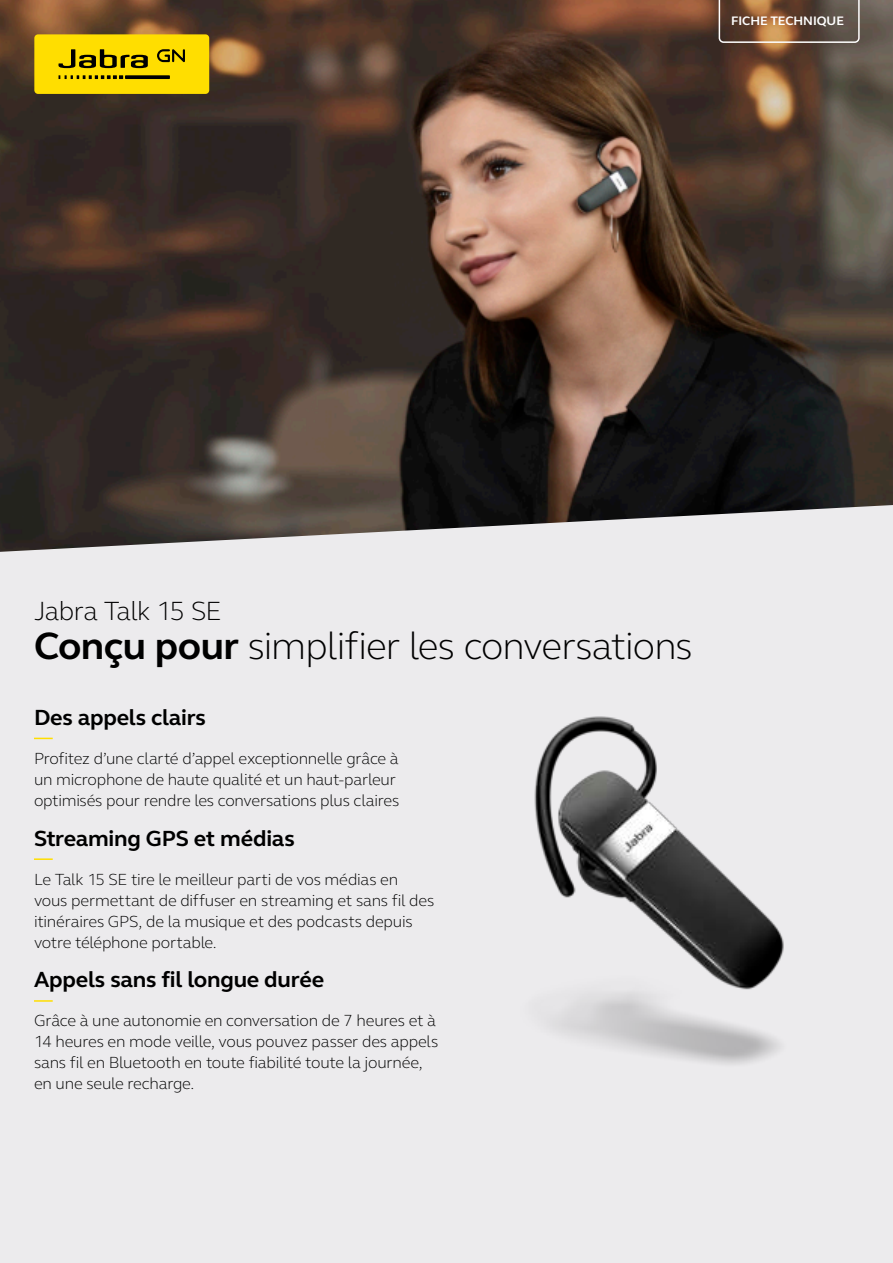
<style>
.page{position:relative;width:893px;height:1263px;background:#ecebed}
.page>*{position:absolute;margin:0;border:0;box-sizing:border-box;transform-origin:0 0}
.t1{font:300 39px "GN Elliot";letter-spacing:-.025em;color:#000}
.t2{font:300 27px "GN Elliot";letter-spacing:-.02em;color:#000}
.t3{font:700 22.5px "GN Elliot";letter-spacing:-.01em;color:#000}
.t4{font:300 16.5px/21px "GN Elliot";letter-spacing:-.015em;color:#000}
.t5{font:700 12.6px "GN Elliot";color:#fff}
.s1{font-weight:700}
</style>
<div class="page">
<img style="left:0;top:0;width:892px;height:552px">
<svg style="left:34px;top:738px;width:19px;height:1px"></svg>
<svg style="left:34px;top:858px;width:19px;height:2px"></svg>
<svg style="left:34px;top:1000px;width:19px;height:2px"></svg>
<svg style="left:719px;top:0;width:141px;height:43px"></svg>
<div style="left:34px;top:34px;width:175px;height:60px;background:#ffde00;border-radius:4px"></div>
<svg style="left:59px;top:49px;width:89px;height:19px"></svg>
<svg style="left:59px;top:75px;width:64px;height:4px"></svg>
<svg style="left:125px;top:75px;width:45px;height:4px"></svg>
<svg style="left:157px;top:49px;width:28px;height:13px"></svg>
<img style="left:534px;top:716px;width:250px;height:348px">
<p class="t5" style="left:731px;top:16px;width:114px">FICHE TECHNIQUE</p>
<h2 class="t2" style="left:34px;top:596px;width:189px">Jabra Talk 15 SE</h2>
<h1 class="t1" style="left:34px;top:624px;width:660px"><span class="s1">Conçu pour</span> simplifier les conversations</h1>
<h3 class="t3" style="left:34px;top:708px;width:173px">Des appels clairs</h3>
<p class="t4" style="left:34px;top:748px;width:367px">Profitez d’une clarté d’appel exceptionnelle grâce à un microphone de haute qualité et un haut-parleur optimisés pour rendre les conversations plus claires</p>
<h3 class="t3" style="left:34px;top:829px;width:262px">Streaming GPS et médias</h3>
<p class="t4" style="left:34px;top:869px;width:402px">Le Talk 15 SE tire le meilleur parti de vos médias en vous permettant de diffuser en streaming et sans fil des itinéraires GPS, de la musique et des podcasts depuis votre téléphone portable.</p>
<h3 class="t3" style="left:34px;top:971px;width:292px">Appels sans fil longue durée</h3>
<p class="t4" style="left:34px;top:1010px;width:406px">Grâce à une autonomie en conversation de 7 heures et à 14 heures en mode veille, vous pouvez passer des appels sans fil en Bluetooth en toute fiabilité toute la journée, en une seule recharge.</p>
</div>
